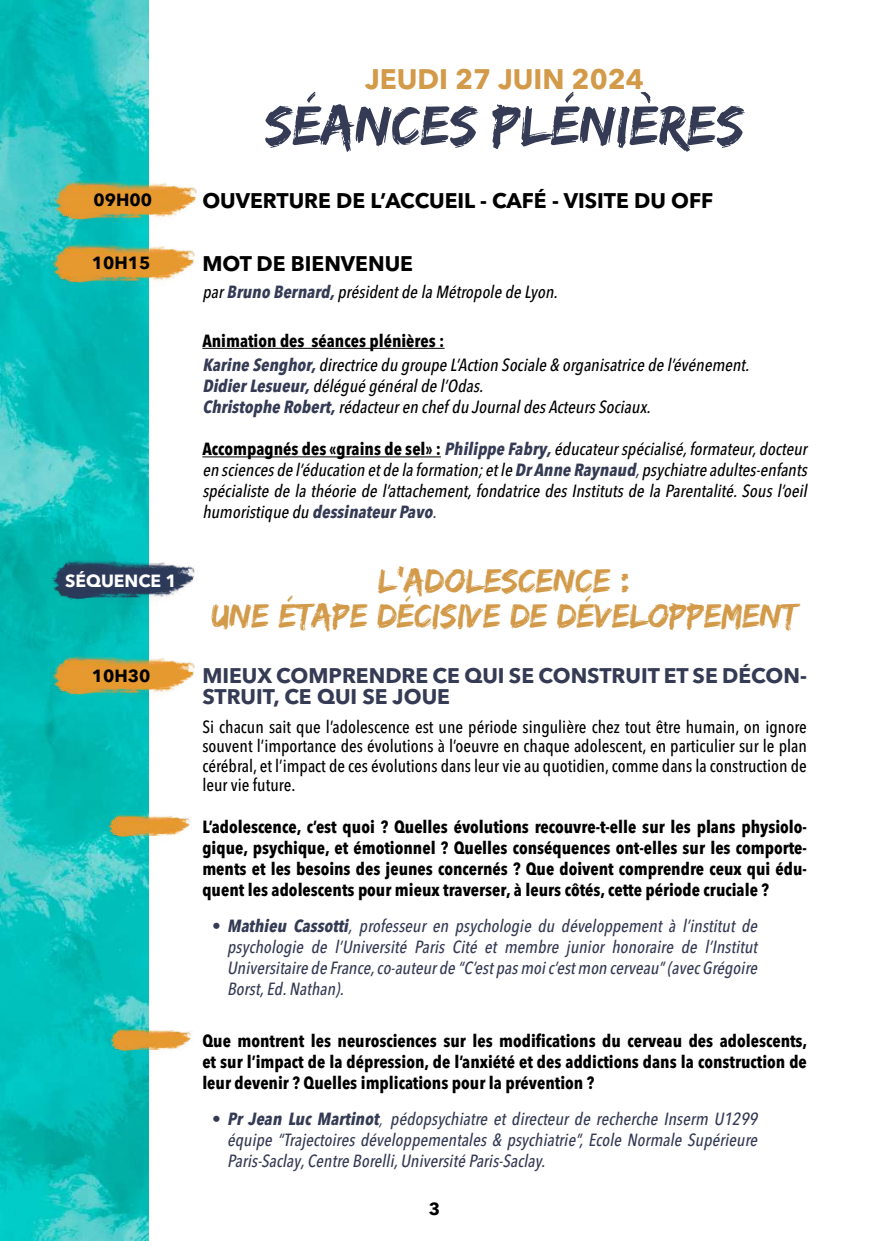
<style>
.page{position:relative;width:869px;height:1241px;background:#fff}
.page>*{position:absolute;margin:0;border:0;box-sizing:border-box;transform-origin:0 0}
.t1{font:57.75px "Edo SZ";color:#353b54}
.t2{font:35px/35px "Edo SZ";color:#d29a49;text-align:center}
.t3{font:700 28px "Avenir Next LT Pro";color:#d29a49}
.t4{font:700 21px/21px "Avenir Next LT Pro";color:#353b54}
.t5{font:700 21px "Avenir Next LT Pro";color:#000}
.t6{font:italic 500 condensed 17.5px/21px "Avenir Next LT Pro";color:#000}
.t7{font:700 condensed 17.5px/21px "Avenir Next LT Pro";color:#000;text-align:justify}
.t8{font:italic 500 condensed 17.5px/21px "Avenir Next LT Pro";color:#353b54;text-align:justify}
.t9{font:500 condensed 17.5px/19.2px "Avenir Next LT Pro";color:#000;text-align:justify}
.t10{font:700 17.5px "Avenir Next LT Pro";color:#000}
.t11{font:700 17.5px "Avenir Next LT Pro";color:#fff}
.s1{font-weight:700;color:#353b54}
.s2{font-weight:700;font-style:normal}
.s3{color:#353b54}
.s4{font-weight:700}
.s5{font-weight:400;font-stretch:normal}
</style>
<div class="page">
<img style="left:0;top:0;width:149px;height:1240px">
<hr style="left:202px;top:348px;width:242px;height:1px;background:#000">
<hr style="left:202px;top:456px;width:239px;height:1px;background:#000">
<img style="left:44px;top:608px;width:151px;height:145px">
<img style="left:45px;top:125px;width:149px;height:63px">
<img style="left:44px;top:188px;width:153px;height:153px">
<img style="left:105px;top:996px;width:88px;height:87px">
<img style="left:103px;top:782px;width:88px;height:87px">
<img style="left:44px;top:557px;width:153px;height:51px">
<h3 class="t3" style="left:365px;top:62px;width:280px">JEUDI 27 JUIN 2024</h3>
<h1 class="t1" style="left:265px;top:91px;width:480px">SÉANCES PLÉNIÈRES</h1>
<p class="t10" style="left:93px;top:189px;width:60px">09H00</p>
<p class="t5" style="left:202px;top:188px;width:512px">OUVERTURE DE L’ACCUEIL - CAFÉ - VISITE DU OFF</p>
<p class="t10" style="left:92px;top:252px;width:60px">10H15</p>
<p class="t5" style="left:202px;top:251px;width:212px">MOT DE BIENVENUE</p>
<p class="t6" style="left:202px;top:281px;width:360px">par<span class="s1">Bruno Bernard,</span>présidentde la Métropole de Lyon.</p>
<p class="t6" style="left:202px;top:328px;width:552px;line-height:24.5px"><span class="s2">Animation des séances plénières :<br></span><span class="s1">Karine Senghor,</span> directrice du groupe L’Action Sociale &amp; organisatrice de l’événement.</p>
<p class="t6" style="left:202px;top:375px;width:453px"><span class="s1">DidierLesueur,</span>délégué généralde l’Odas.<br><span class="s1">Christophe Robert,</span>rédacteuren chefdu JournaldesActeursSociaux.</p>
<p class="t6" style="left:202px;top:438px;width:609px;text-align:justify"><span class="s2">Acco m p a g n és d es « g ra i n s d e s e l » :</span> <span class="s1">Philippe Fabry,</span> éducateurspécialisé,formateur,docteur en sciencesde l’éducation etde la formation;etle <span class="s1">DrAnne Raynaud</span><span class="s3">,</span>psychiatre adultes-enfants spécialiste de la théorie de l’attachement,fondatrice des Instituts de la Parentalité.Sous l’oeil humoristique du <span class="s1">dessinateurPavo</span><span class="s3">.</span></p>
<p class="t11" style="left:65px;top:570px;width:113px">SÉQUENCE 1</p>
<p class="t10" style="left:92px;top:665px;width:60px">10H30</p>
<h2 class="t2" style="left:211px;top:561px;width:587px">L’ADOLESCENCE :<br>UNE ÉTAPE DÉCISIVE DE DÉVELOPPEMENT</h2>
<p class="t4" style="left:202px;top:664px;width:605px">MIEUX COMPRENDRE CE QUI SE CONSTRUIT ET SE DÉCON-<br>STRUIT, CE QUI SE JOUE</p>
<p class="t9" style="left:202px;top:717px;width:605px">Si chacun sait que l’adolescence est une période singulière chez tout être humain, on ignore souvent l’importance des évolutions à l’oeuvre en chaque adolescent, en particulier sur le plan cérébral, et l’impact de ces évolutions dans leur vie au quotidien, comme dans la construction de leur vie future.</p>
<p class="t7" style="left:202px;top:815px;width:605px">L’adolescence, c’est quoi ? Quelles évolutions recouvre-t-elle sur les plans physiolo&shy;gique, psychique, et émotionnel ? Quelles conséquences ont-elles sur les comporte&shy;ments et les besoins des jeunes concernés ? Que doivent comprendre ceux qui édu&shy;quent les adolescents pour mieux traverser, à leurs côtés, cette période cruciale ?</p>
<p class="t8" style="left:227px;top:914px;width:535px;text-indent:-15px"><span class="s2">•</span> <span class="s4">Mathieu Cassotti</span>, professeur en psychologie du développement à l’institut de psychologie de l’Université Paris Cité et membre junior honoraire de l’Institut Universitaire de France,co-auteurde “C’estpasmoic’estmon cerveau”(avecGrégoire Borst,Ed.Nathan).</p>
<p class="t7" style="left:202px;top:1029px;width:606px">Que montrent les neurosciences sur les modifications du cerveau des adolescents, et sur l’impact de la dépression, de l’anxiété et des addictions dans la construction de leur devenir ? Quelles implications pour la prévention ?</p>
<p class="t8" style="left:227px;top:1107px;width:535px;text-indent:-15px"><span class="s2">•</span> <span class="s4">Pr Jean Luc Martinot</span><span class="s5">,</span> pédopsychiatre et directeur de recherche Inserm U1299 équipe “Trajectoires développementales &amp; psychiatrie”, Ecole Normale Supérieure Paris-Saclay,Centre Borelli,Université Paris-Saclay.</p>
<p class="t10" style="left:428px;top:1197px;width:13px">3</p>
</div>
